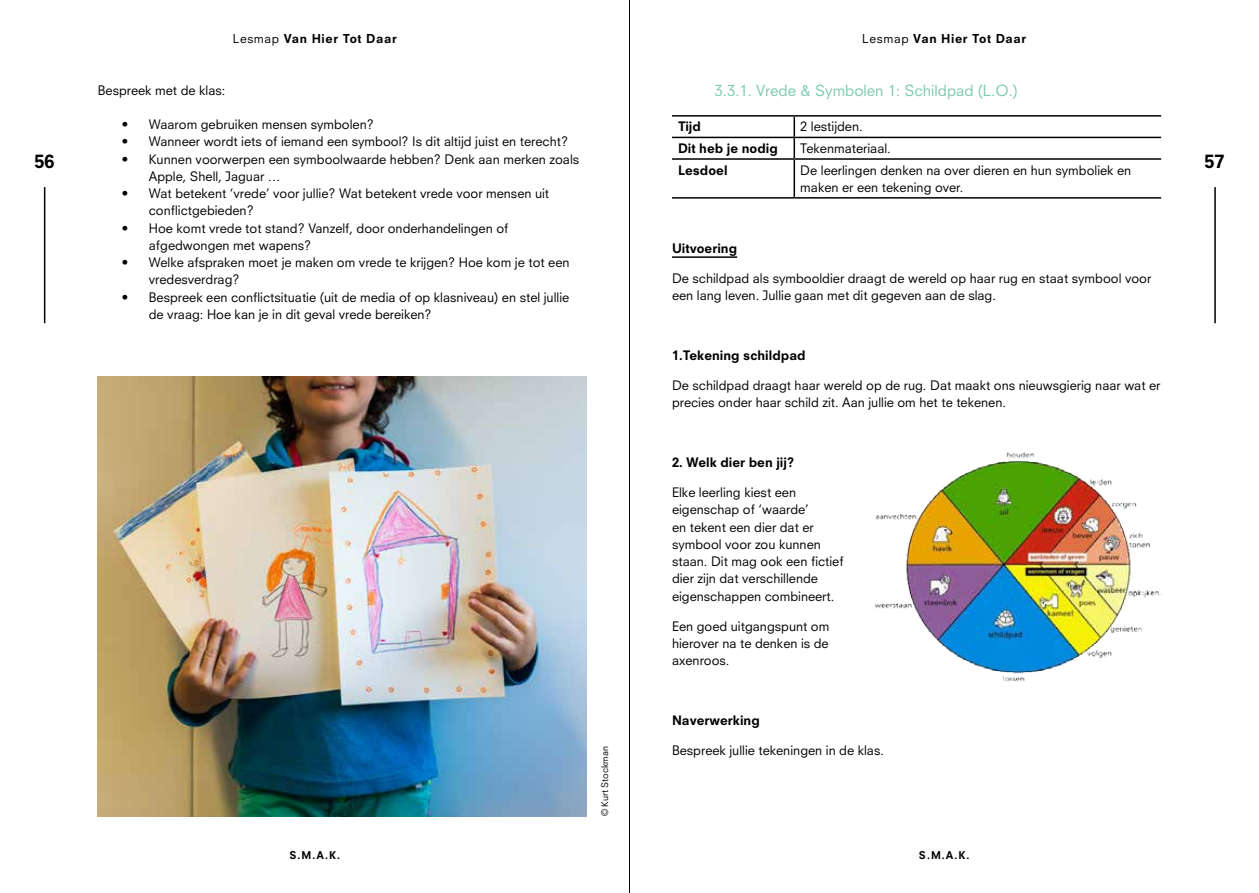
<style>
.page{position:relative;width:1259px;height:893px;background:#fff}
.page>*{position:absolute;margin:0;border:0;box-sizing:border-box;transform-origin:0 0}
.t1{font:800 18px "Neuzeit SLT Std";color:#000}
.t2{font:15px "Neuzeit SLT Std";color:#7ccaae}
.t3{font:12.75px/17.2px "Neuzeit SLT Std";color:#000}
.t4{font:800 12.75px "Neuzeit SLT Std";color:#000}
.t5{font:800 12px "Neuzeit SLT Std";letter-spacing:.05em;color:#000}
.t6{font:800 10.5px "Neuzeit SLT Std";color:#000}
.t7{font:9px "Neuzeit SLT Std";color:#000}
.s1{font-weight:400}
</style>
<div class="page">
<hr style="left:44px;top:187px;width:1px;height:136px;background:#000">
<hr style="left:1214px;top:187px;width:1px;height:136px;background:#000">
<hr style="left:629px;top:0;width:1px;height:893px;background:#000">
<img style="left:98px;top:376px;width:489px;height:440px">
<hr style="left:672px;top:115px;width:122px;height:2px;background:#000">
<hr style="left:794px;top:115px;width:367px;height:2px;background:#000">
<hr style="left:793px;top:117px;width:2px;height:20px;background:#000">
<hr style="left:672px;top:137px;width:122px;height:1px;background:#000">
<hr style="left:794px;top:137px;width:367px;height:1px;background:#000">
<hr style="left:793px;top:138px;width:2px;height:20px;background:#000">
<hr style="left:672px;top:158px;width:122px;height:2px;background:#000">
<hr style="left:794px;top:158px;width:367px;height:2px;background:#000">
<hr style="left:793px;top:160px;width:2px;height:37px;background:#000">
<hr style="left:672px;top:197px;width:122px;height:2px;background:#000">
<hr style="left:794px;top:197px;width:367px;height:2px;background:#000">
<hr style="left:672px;top:256px;width:65px;height:2px;background:#000">
<img style="left:874px;top:452px;width:287px;height:230px">
<p class="t5" style="left:233px;top:31px;width:165px"><span class="s1">Lesmap</span> Van Hier Tot Daar</p>
<p class="t5" style="left:862px;top:31px;width:165px"><span class="s1">Lesmap</span> Van Hier Tot Daar</p>
<p class="t2" style="left:714px;top:82px;width:305px">3.3.1. Vrede &amp; Symbolen 1: Schildpad (L.O.)</p>
<p class="t3" style="left:98px;top:81px;width:129px">Bespreek met de klas:</p>
<p class="t3" style="left:122px;top:116px;width:253px">• Waarom gebruiken mensen symbolen?</p>
<p class="t3" style="left:122px;top:133px;width:448px">• Wanneer wordt iets of iemand een symbool? Is dit altijd juist en terecht?</p>
<p class="t3" style="left:149px;top:150px;width:432px;text-indent:-27px">• Kunnen voorwerpen een symboolwaarde hebben? Denk aan merken zoals<br>Apple, Shell, Jaguar …</p>
<p class="t3" style="left:149px;top:185px;width:402px;text-indent:-27px">• Wat betekent ‘vrede’ voor jullie? Wat betekent vrede voor mensen uit conflictgebieden?</p>
<p class="t3" style="left:149px;top:219px;width:361px;text-indent:-27px">• Hoe komt vrede tot stand? Vanzelf, door onderhandelingen of afgedwongen met wapens?</p>
<p class="t3" style="left:149px;top:254px;width:422px;text-indent:-27px">• Welke afspraken moet je maken om vrede te krijgen? Hoe kom je tot een vredesverdrag?</p>
<p class="t3" style="left:149px;top:288px;width:422px;text-indent:-27px">• Bespreek een conflictsituatie (uit de media of op klasniveau) en stel jullie de vraag: Hoe kan je in dit geval vrede bereiken?</p>
<p class="t4" style="left:678px;top:119px;width:24px">Tijd</p>
<p class="t3" style="left:800px;top:118px;width:64px">2 lestijden.</p>
<p class="t4" style="left:678px;top:140px;width:101px">Dit heb je nodig</p>
<p class="t3" style="left:800px;top:140px;width:92px">Tekenmateriaal.</p>
<p class="t4" style="left:678px;top:162px;width:51px">Lesdoel</p>
<p class="t3" style="left:800px;top:161px;width:332px">De leerlingen denken na over dieren en hun symboliek en maken er een tekening over.</p>
<h1 class="t1" style="left:35px;top:151px;width:22px">56</h1>
<h1 class="t1" style="left:1204px;top:151px;width:22px">57</h1>
<p class="t4" style="left:672px;top:240px;width:67px">Uitvoering</p>
<p class="t3" style="left:672px;top:269px;width:481px">De schildpad als symbooldier draagt de wereld op haar rug en staat symbool voor een lang leven. Jullie gaan met dit gegeven aan de slag.</p>
<p class="t4" style="left:672px;top:347px;width:135px">1.Tekening schildpad</p>
<p class="t3" style="left:672px;top:376px;width:490px">De schildpad draagt haar wereld op de rug. Dat maakt ons nieuwsgierig naar wat er precies onder haar schild zit. Aan jullie om het te tekenen.</p>
<p class="t6" style="left:289px;top:848px;width:52px">S.M.A.K.</p>
<p class="t7" style="left:599px;top:816px;width:72px;rotate:-90deg">© Kurt Stockman</p>
<p class="t4" style="left:672px;top:455px;width:124px">2. Welk dier ben jij?</p>
<p class="t3" style="left:672px;top:484px;width:173px">Elke leerling kiest een eigenschap of ‘waarde’<br>en tekent een dier dat er symbool voor zou kunnen staan. Dit mag ook een fictief dier zijn dat verschillende eigenschappen combineert.</p>
<p class="t3" style="left:672px;top:617px;width:159px;text-align:justify">Een goed uitgangspunt om hierover na te denken is de axenroos.</p>
<p class="t4" style="left:672px;top:713px;width:89px">Naverwerking</p>
<p class="t3" style="left:672px;top:742px;width:213px">Bespreek jullie tekeningen in de klas.</p>
<p class="t6" style="left:919px;top:848px;width:52px">S.M.A.K.</p>
</div>
